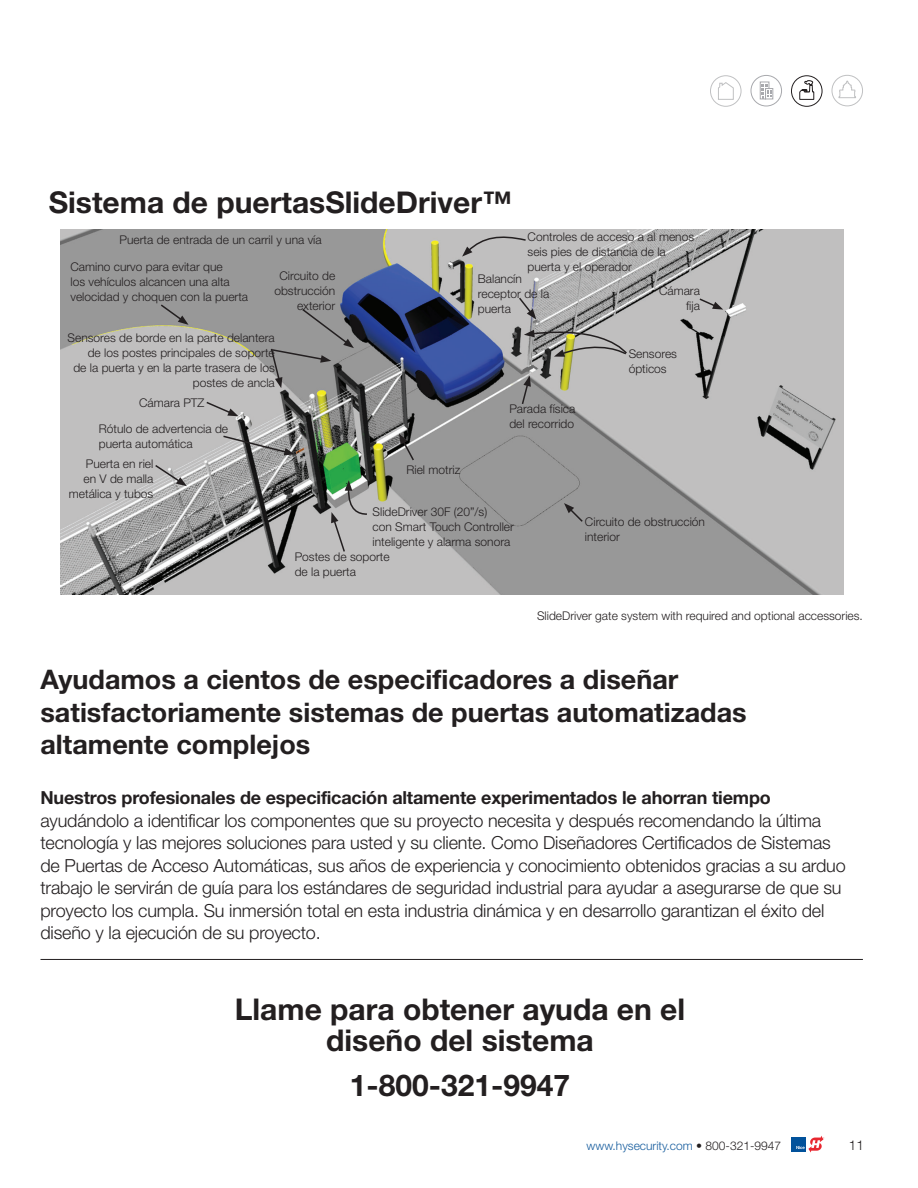
<style>
.page{position:relative;width:918px;height:1188px;background:#fff}
.page>*{position:absolute;margin:0;border:0;box-sizing:border-box;transform-origin:0 0}
.hd_light_20{font:700 30px/31.5px "Helvetica Neue";color:#231f20;text-align:center}
.hd_blk_18{font:700 27px/32.4px "Helvetica Neue";color:#231f20}
.Intro_text_12{font:300 18px/22.5px "Helvetica Neue";letter-spacing:-.01em;color:#231f20}
.t1{font:300 13.5px "Helvetica Neue";color:#231f20}
.call_out{font:300 12px/15px "Helvetica Neue";color:#231f20}
.cap{font:300 12px "Helvetica Neue";color:#231f20}
.t2{font:300 12px "Helvetica Neue";color:#175d9e}
.s1{font-weight:700}
.s2{color:#231f20}
</style>
<div class="page">
<svg style="left:831px;top:75px;width:32px;height:32px"></svg>
<svg style="left:791px;top:75px;width:32px;height:32px"></svg>
<svg style="left:710px;top:75px;width:32px;height:32px"></svg>
<svg style="left:750px;top:75px;width:32px;height:32px"></svg>
<img style="left:61px;top:230px;width:783px;height:365px">
<svg style="left:462px;top:234px;width:65px;height:23px"></svg>
<svg style="left:521px;top:376px;width:10px;height:30px"></svg>
<svg style="left:524px;top:326px;width:104px;height:31px;background:#9e9d95"></svg>
<svg style="left:270px;top:307px;width:84px;height:81px;background:#8a8a8b"></svg>
<svg style="left:698px;top:297px;width:25px;height:13px"></svg>
<svg style="left:205px;top:400px;width:34px;height:16px"></svg>
<svg style="left:331px;top:480px;width:37px;height:73px;background:#a9b0aa"></svg>
<svg style="left:154px;top:463px;width:33px;height:23px"></svg>
<svg style="left:564px;top:503px;width:20px;height:20px"></svg>
<svg style="left:399px;top:433px;width:16px;height:29px"></svg>
<svg style="left:159px;top:303px;width:30px;height:22px"></svg>
<svg style="left:222px;top:435px;width:73px;height:20px"></svg>
<svg style="left:517px;top:296px;width:19px;height:23px"></svg>
<hr style="left:40px;top:959px;width:823px;height:1px;background:#231f20">
<div style="left:791px;top:1137px;width:15px;height:14px;background:#01529b"></div>
<svg style="left:796px;top:1136px;width:28px;height:17px"></svg>
<p class="hd_light_20" style="left:49px;top:186px;width:465px">Sistema de puertasSlideDriver™</p>
<p class="call_out" style="left:120px;top:232px;width:204px">Puerta de entrada de un carril y una vía</p>
<p class="call_out" style="left:70px;top:259px;width:179px">Camino curvo para evitar que<br>los vehículos alcancen una alta velocidad y choquen con la puerta</p>
<p class="call_out" style="left:274px;top:268px;width:62px;text-align:right">Circuito de obstrucción exterior</p>
<p class="call_out" style="left:68px;top:330px;width:209px;text-align:right">Sensores de borde en la parte delantera de los postes principales de soporte<br>de la puerta y en la parte trasera de los postes de ancla</p>
<p class="call_out" style="left:139px;top:395px;width:67px">Cámara PTZ</p>
<p class="call_out" style="left:99px;top:421px;width:131px">Rótulo de advertencia de puerta automática</p>
<p class="call_out" style="left:69px;top:456px;width:86px;text-align:right">Puerta en riel<br>en V de malla metálica y tubos</p>
<p class="call_out" style="left:528px;top:229px;width:168px">Controles de acceso a al menos seis pies de distancia de la puerta y el operador</p>
<p class="call_out" style="left:478px;top:271px;width:73px">Balancín receptor de la puerta</p>
<p class="call_out" style="left:659px;top:283px;width:42px;text-align:right">Cámara fija</p>
<p class="call_out" style="left:509px;top:401px;width:68px">Parada física del recorrido</p>
<p class="call_out" style="left:629px;top:346px;width:50px">Sensores ópticos</p>
<p class="call_out" style="left:406px;top:462px;width:55px">Riel motriz</p>
<p class="call_out" style="left:373px;top:504px;width:143px">SlideDriver 30F (20”/s)<br>con Smart Touch Controller inteligente y alarma sonora</p>
<p class="call_out" style="left:585px;top:514px;width:122px">Circuito de obstrucción interior</p>
<p class="call_out" style="left:295px;top:549px;width:96px">Postes de soporte de la puerta</p>
<p class="cap" style="left:537px;top:609px;width:327px">SlideDriver gate system with required and optional accessories.</p>
<p class="hd_blk_18" style="left:40px;top:663px;width:708px">Ayudamos a cientos de especificadores a diseñar satisfactoriamente sistemas de puertas automatizadas altamente complejos</p>
<p class="Intro_text_12" style="left:40px;top:786px;width:807px"><span class="s1">Nuestros profesionales de especificación altamente experimentados le ahorran tiempo </span>ayudándolo a identificar los componentes que su proyecto necesita y después recomendando la última tecnología y las mejores soluciones para usted y su cliente. Como Diseñadores Certificados de Sistemas de Puertas de Acceso Automáticas, sus años de experiencia y conocimiento obtenidos gracias a su arduo trabajo le servirán de guía para los estándares de seguridad industrial para ayudar a asegurarse de que su proyecto los cumpla. Su inmersión total en esta industria dinámica y en desarrollo garantizan el éxito del diseño y la ejecución de su proyecto.</p>
<p class="hd_light_20" style="left:235px;top:993px;width:452px">Llame para obtener ayuda en el diseño del sistema</p>
<p class="hd_light_20" style="left:350px;top:1069px;width:222px">1-800-321-9947</p>
<p class="t2" style="left:587px;top:1138px;width:196px">www.hysecurity.com <span class="s2">• 800-321-9947</span></p>
<p class="t1" style="left:849px;top:1137px;width:17px">11</p>
</div>
